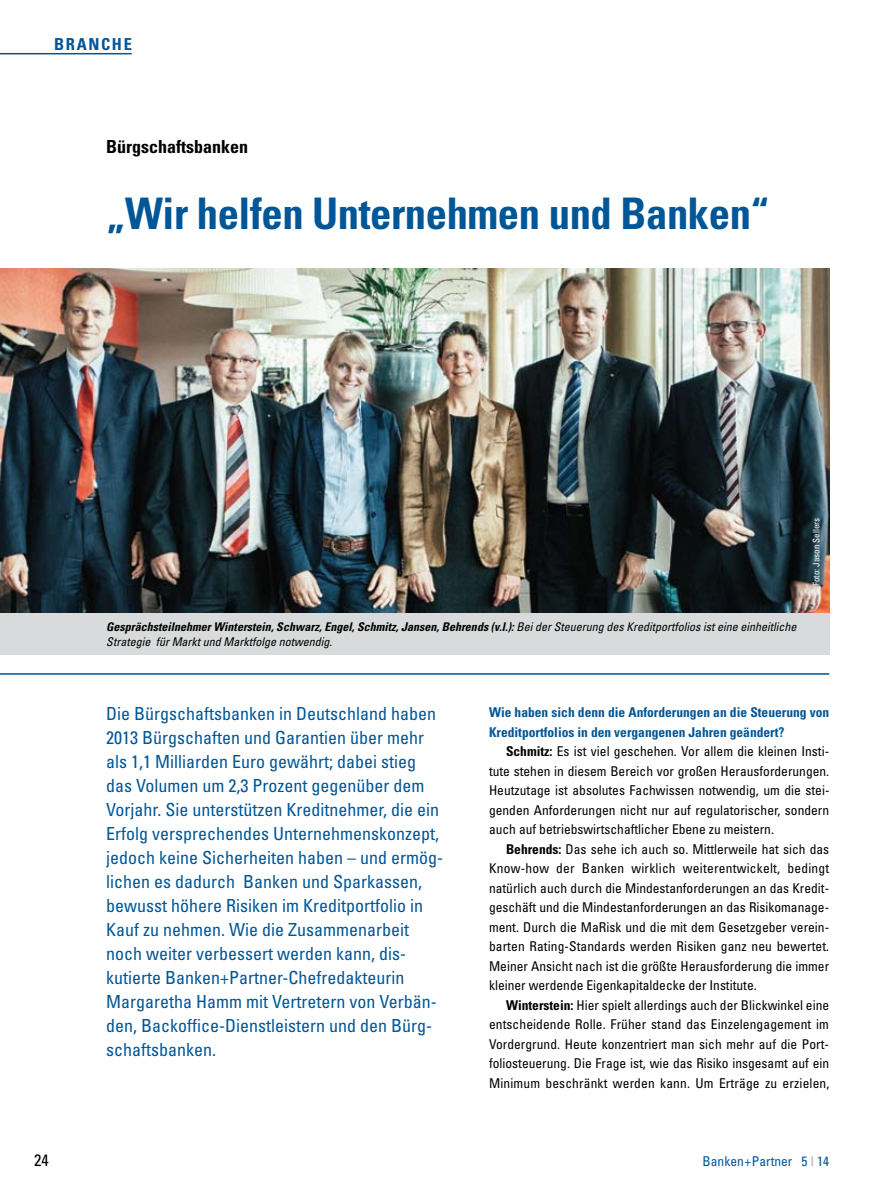
<style>
.page{position:relative;width:893px;height:1191px;background:#fff}
.page>*{position:absolute;margin:0;border:0;box-sizing:border-box;transform-origin:0 0}
.t1{font:700 condensed 43.5px "Univers LT Std";letter-spacing:-.01em;color:#005697}
.t2{font:condensed 18px/24px "Univers LT Std";color:#005697}
.t3{font:700 condensed 18px "Univers LT Std";color:#000}
.t4{font:700 condensed 16.5px "Univers LT Std";letter-spacing:.1em;color:#005697}
.t5{font:condensed 16.5px "Univers LT Std";color:#000}
.t6{font:condensed 13.5px/19.5px "Univers LT Std";color:#000;text-align:justify}
.t7{font:700 condensed 13.5px/19.5px "Univers LT Std";color:#005697}
.t8{font:condensed 13.5px "Univers LT Std";color:#005697}
.t9{font:italic condensed 12px/15px "Univers LT Std";color:#000}
.t10{font:condensed 9px "Univers LT Std";color:#fff}
.s1{font-weight:700}
.s2{color:#b1b3b4}
</style>
<div class="page">
<hr style="left:0;top:53px;width:132px;height:1px;background:#005697">
<img style="left:0;top:269px;width:829px;height:344px">
<hr style="left:0;top:673px;width:829px;height:1px;background:#005697">
<div style="left:0;top:613px;width:829px;height:42px;background:#d9dadb"></div>
<p class="t4" style="left:54px;top:34px;width:79px">branche</p>
<h2 class="t3" style="left:106px;top:136px;width:143px">Bürgschaftsbanken</h2>
<h1 class="t1" style="left:107px;top:187px;width:664px">„Wir helfen Unternehmen und Banken“</h1>
<p class="t9" style="left:106px;top:619px;width:692px"><span class="s1">Gesprächsteilnehmer Winterstein, Schwarz, Engel, Schmitz, Jansen, Behrends (v.l.):</span> Bei der Steuerung des Kreditportfolios ist eine einheitliche<br>Strategie für Markt und Marktfolge notwendig.</p>
<p class="t10" style="left:811px;top:586px;width:70px;rotate:-90deg">Foto: Jason Sellers</p>
<p class="t5" style="left:34px;top:1149px;width:16px">24</p>
<p class="t2" style="left:106px;top:701px;width:338px">Die Bürgschaftsbanken in Deutschland haben 2013 Bürgschaften und Garantien über mehr als 1,1 Milliarden Euro gewährt; dabei stieg das Volumen um 2,3 Prozent gegenüber dem Vorjahr. Sie unterstützen Kreditnehmer, die ein Erfolg versprechendes Unternehmenskonzept, jedoch keine Sicherheiten haben – und ermög&shy;lichen es dadurch Banken und Sparkassen, bewusst höhere Risiken im Kreditportfolio in Kauf zu nehmen. Wie die Zusammenarbeit noch weiter verbessert werden kann, dis&shy;kutierte Banken+Partner-Chefredakteurin Margaretha Hamm mit Vertretern von Verbän&shy;den, Backoffice-Dienstleistern und den Bürg&shy;schaftsbanken.</p>
<p class="t7" style="left:489px;top:702px;width:342px">Wie haben sich denn die Anforderungen an die Steuerung von<br>Kreditportfolios in den vergangenen Jahren geändert?</p>
<p class="t6" style="left:489px;top:741px;width:342px;text-indent:17px"><span class="s1">Schmitz:</span> Es ist viel geschehen. Vor allem die kleinen Insti&shy;tute stehen in diesem Bereich vor großen Herausforderungen.<br>Heutzutage ist absolutes Fachwissen notwendig, um die stei&shy;genden Anforderungen nicht nur auf regulatorischer, sondern auch auf betriebswirtschaftlicher Ebene zu meistern.</p>
<p class="t6" style="left:489px;top:839px;width:342px;text-indent:17px"><span class="s1">Behrends:</span> Das sehe ich auch so. Mittlerweile hat sich das Know-how der Banken wirklich weiterentwickelt, bedingt natürlich auch durch die Mindestanforderungen an das Kredit&shy;geschäft und die Mindestanforderungen an das Risikomanage&shy;ment. Durch die MaRisk und die mit dem Gesetzgeber verein&shy;barten Rating-Standards werden Risiken ganz neu bewertet.<br>Meiner Ansicht nach ist die größte Herausforderung die immer kleiner werdende Eigenkapitaldecke der Institute.</p>
<p class="t6" style="left:489px;top:995px;width:342px;text-indent:17px"><span class="s1">Winterstein:</span> Hier spielt allerdings auch der Blickwinkel eine entscheidende Rolle. Früher stand das Einzelengagement im Vordergrund. Heute konzentriert man sich mehr auf die Port&shy;foliosteuerung. Die Frage ist, wie das Risiko insgesamt auf ein Minimum beschränkt werden kann. Um Erträge zu erzielen,</p>
<p class="t8" style="left:703px;top:1152px;width:128px">Banken+Partner 5 <span class="s2">I</span> 14</p>
</div>
